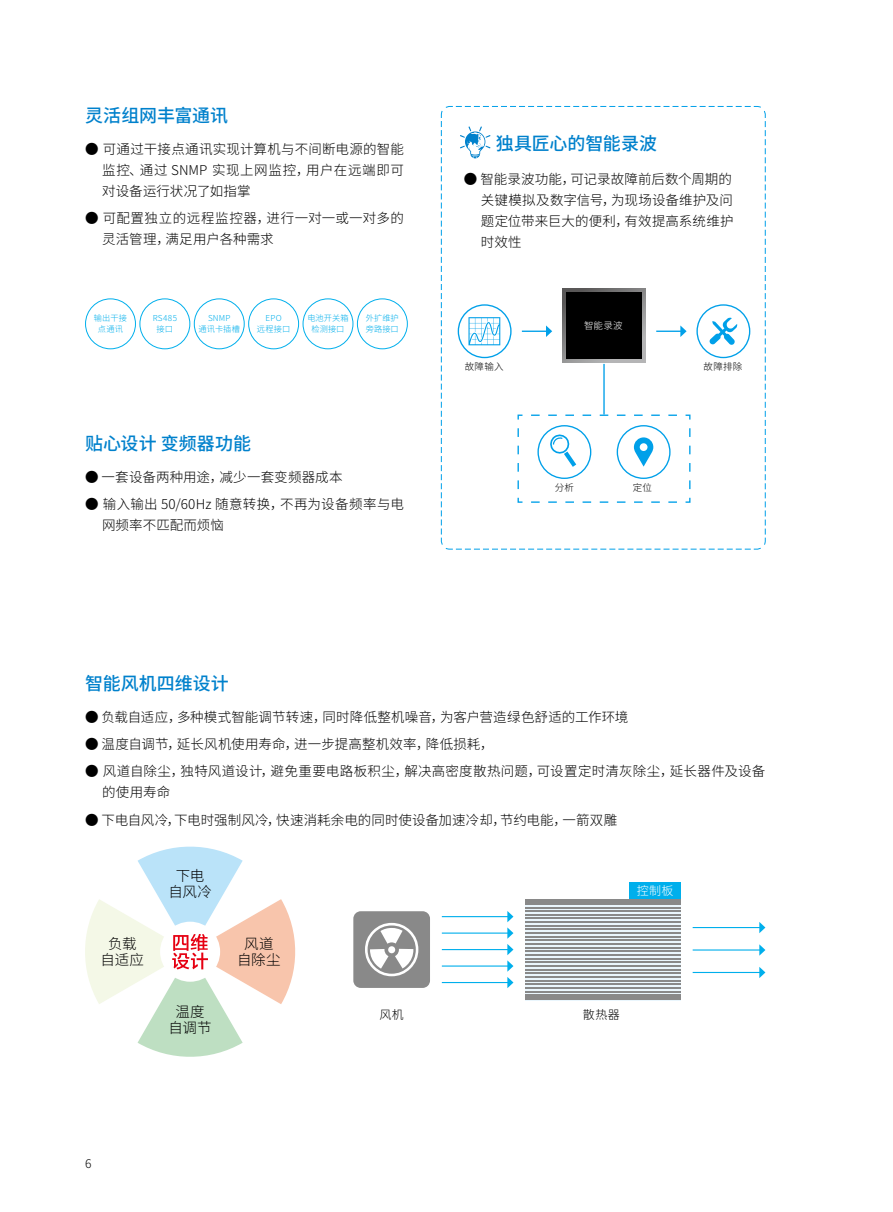
<style>
.page{position:relative;width:893px;height:1212px;background:#fff}
.page>*{position:absolute;margin:0;border:0;box-sizing:border-box;transform-origin:0 0}
.t1{font:500 18px "Source Han Sans CN";color:#0081cc}
.t2{font:300 14.55px/16.4px "Source Han Sans CN";letter-spacing:-.01em;color:#000;text-align:center}
.t3{font:300 13.5px/21px "Source Han Sans CN";letter-spacing:.01em;color:#000}
.t4{font:300 12px "Source Han Sans CN";color:#000}
.t5{font:300 12px "Source Han Sans CN";color:#fff}
.t6{font:300 9.45px "Source Han Sans CN";letter-spacing:.025em;color:#000}
.t7{font:300 9.45px "Source Han Sans CN";color:#fff}
.t8{font:300 8.25px/10.9px "Source Han Sans CN";letter-spacing:.015em;color:#00afec;text-align:center}
</style>
<div class="page">
<svg style="left:525px;top:882px;width:156px;height:112px"></svg>
<div style="left:525px;top:899px;width:156px;height:6px;background:#898989"></div>
<div style="left:525px;top:994px;width:156px;height:6px;background:#898989"></div>
<hr style="left:525px;top:907px;width:156px;height:1px;background:#898989">
<hr style="left:525px;top:950px;width:156px;height:2px;background:#898989">
<hr style="left:525px;top:929px;width:156px;height:1px;background:#898989">
<hr style="left:525px;top:972px;width:156px;height:2px;background:#898989">
<hr style="left:525px;top:918px;width:156px;height:1px;background:#898989">
<hr style="left:525px;top:961px;width:156px;height:2px;background:#898989">
<hr style="left:525px;top:940px;width:156px;height:1px;background:#898989">
<hr style="left:525px;top:983px;width:156px;height:2px;background:#898989">
<hr style="left:525px;top:910px;width:156px;height:2px;background:#898989">
<hr style="left:525px;top:954px;width:156px;height:2px;background:#898989">
<hr style="left:525px;top:932px;width:156px;height:2px;background:#898989">
<hr style="left:525px;top:976px;width:156px;height:2px;background:#898989">
<hr style="left:525px;top:921px;width:156px;height:2px;background:#898989">
<hr style="left:525px;top:965px;width:156px;height:2px;background:#898989">
<hr style="left:525px;top:943px;width:156px;height:2px;background:#898989">
<hr style="left:525px;top:987px;width:156px;height:2px;background:#898989">
<hr style="left:525px;top:914px;width:156px;height:1px;background:#898989">
<hr style="left:525px;top:958px;width:156px;height:1px;background:#898989">
<hr style="left:525px;top:936px;width:156px;height:1px;background:#898989">
<hr style="left:525px;top:980px;width:156px;height:1px;background:#898989">
<hr style="left:525px;top:925px;width:156px;height:1px;background:#898989">
<hr style="left:525px;top:969px;width:156px;height:1px;background:#898989">
<hr style="left:525px;top:947px;width:156px;height:1px;background:#898989">
<hr style="left:525px;top:991px;width:156px;height:1px;background:#898989">
<hr style="left:693px;top:927px;width:67px;height:1px;background:#00afec">
<svg style="left:759px;top:922px;width:6px;height:11px"></svg>
<hr style="left:693px;top:949px;width:67px;height:1px;background:#00afec">
<svg style="left:759px;top:944px;width:6px;height:12px"></svg>
<hr style="left:693px;top:972px;width:67px;height:1px;background:#00afec">
<svg style="left:759px;top:967px;width:6px;height:11px"></svg>
<hr style="left:442px;top:916px;width:66px;height:1px;background:#00afec">
<hr style="left:442px;top:949px;width:66px;height:1px;background:#00afec">
<hr style="left:442px;top:932px;width:66px;height:2px;background:#00afec">
<hr style="left:442px;top:965px;width:66px;height:1px;background:#00afec">
<hr style="left:442px;top:982px;width:66px;height:1px;background:#00afec">
<svg style="left:507px;top:911px;width:6px;height:77px"></svg>
<svg style="left:353px;top:911px;width:77px;height:77px"></svg>
<svg style="left:456px;top:549px;width:295px;height:1px"></svg>
<svg style="left:441px;top:106px;width:325px;height:443px"></svg>
<svg style="left:85px;top:846px;width:211px;height:211px"></svg>
<div style="left:85px;top:298px;width:51px;height:51px;border:1px solid #00afec;border-radius:50%"></div>
<div style="left:139px;top:298px;width:51px;height:51px;border:1px solid #00afec;border-radius:50%"></div>
<div style="left:194px;top:298px;width:51px;height:51px;border:1px solid #00afec;border-radius:50%"></div>
<div style="left:248px;top:298px;width:51px;height:51px;border:1px solid #00afec;border-radius:50%"></div>
<div style="left:303px;top:298px;width:50px;height:51px;border:1px solid #00afec;border-radius:50%"></div>
<div style="left:357px;top:298px;width:51px;height:51px;border:1px solid #00afec;border-radius:50%"></div>
<h1 class="t1" style="left:85px;top:105px;width:145px">灵活组网丰富通讯</h1>
<p class="t3" style="left:102px;top:139px;width:303px;text-align:justify;text-indent:-17px">● 可通过干接点通讯实现计算机与不间断电源的智能监控、通过 SNMP 实现上网监控，用户在远端即可对设备运行状况了如指掌</p>
<p class="t3" style="left:102px;top:208px;width:303px;text-indent:-17px">● 可配置独立的远程监控器，进行一对一或一对多的灵活管理，满足用户各种需求</p>
<p class="t8" style="left:94px;top:313px;width:35px">输出干接点通讯</p>
<p class="t8" style="left:153px;top:313px;width:26px">RS485接口</p>
<p class="t8" style="left:199px;top:313px;width:43px">SNMP<br>通讯卡插槽</p>
<p class="t8" style="left:257px;top:313px;width:35px">EPO<br>远程接口</p>
<p class="t8" style="left:307px;top:313px;width:43px">电池开关箱检测接口</p>
<p class="t8" style="left:366px;top:313px;width:34px;text-align:left">外扩维护旁路接口</p>
<h1 class="t1" style="left:85px;top:433px;width:168px">贴心设计 变频器功能</h1>
<p class="t3" style="left:85px;top:466px;width:259px">● 一套设备两种用途，减少一套变频器成本</p>
<p class="t3" style="left:102px;top:494px;width:303px;text-indent:-17px">● 输入输出 50/60Hz 随意转换，不再为设备频率与电网频率不匹配而烦恼</p>
<h1 class="t1" style="left:85px;top:673px;width:145px">智能风机四维设计</h1>
<h1 class="t1" style="left:496px;top:133px;width:163px">独具匠心的智能录波</h1>
<p class="t3" style="left:481px;top:169px;width:254px;text-indent:-17px">● 智能录波功能，可记录故障前后数个周期的关键模拟及数字信号，为现场设备维护及问题定位带来巨大的便利，有效提高系统维护时效性</p>
<p class="t7" style="left:584px;top:320px;width:40px">智能录波</p>
<p class="t6" style="left:465px;top:361px;width:40px">故障输入</p>
<p class="t6" style="left:704px;top:361px;width:40px">故障排除</p>
<p class="t6" style="left:555px;top:482px;width:20px">分析</p>
<p class="t6" style="left:633px;top:482px;width:20px">定位</p>
<p class="t3" style="left:85px;top:706px;width:545px">● 负载自适应，多种模式智能调节转速，同时降低整机噪音，为客户营造绿色舒适的工作环境</p>
<p class="t3" style="left:85px;top:734px;width:410px">● 温度自调节，延长风机使用寿命，进一步提高整机效率，降低损耗，</p>
<p class="t3" style="left:102px;top:761px;width:665px;text-indent:-17px">● 风道自除尘，独特风道设计，避免重要电路板积尘，解决高密度散热问题，可设置定时清灰除尘，延长器件及设备的使用寿命</p>
<p class="t3" style="left:85px;top:810px;width:534px">● 下电自风冷，下电时强制风冷，快速消耗余电的同时使设备加速冷却，节约电能，一箭双雕</p>
<p class="t2" style="left:101px;top:936px;width:45px">负载自适应</p>
<p class="t2" style="left:168px;top:868px;width:45px">下电自风冷</p>
<p class="t2" style="left:169px;top:1004px;width:45px">温度自调节</p>
<p class="t2" style="left:237px;top:936px;width:45px">风道自除尘</p>
<p class="t4" style="left:85px;top:1157px;width:8px">6</p>
<p class="t5" style="left:637px;top:884px;width:38px">控制板</p>
<p class="t4" style="left:379px;top:1008px;width:26px">风机</p>
<p class="t4" style="left:583px;top:1008px;width:38px">散热器</p>
</div>
